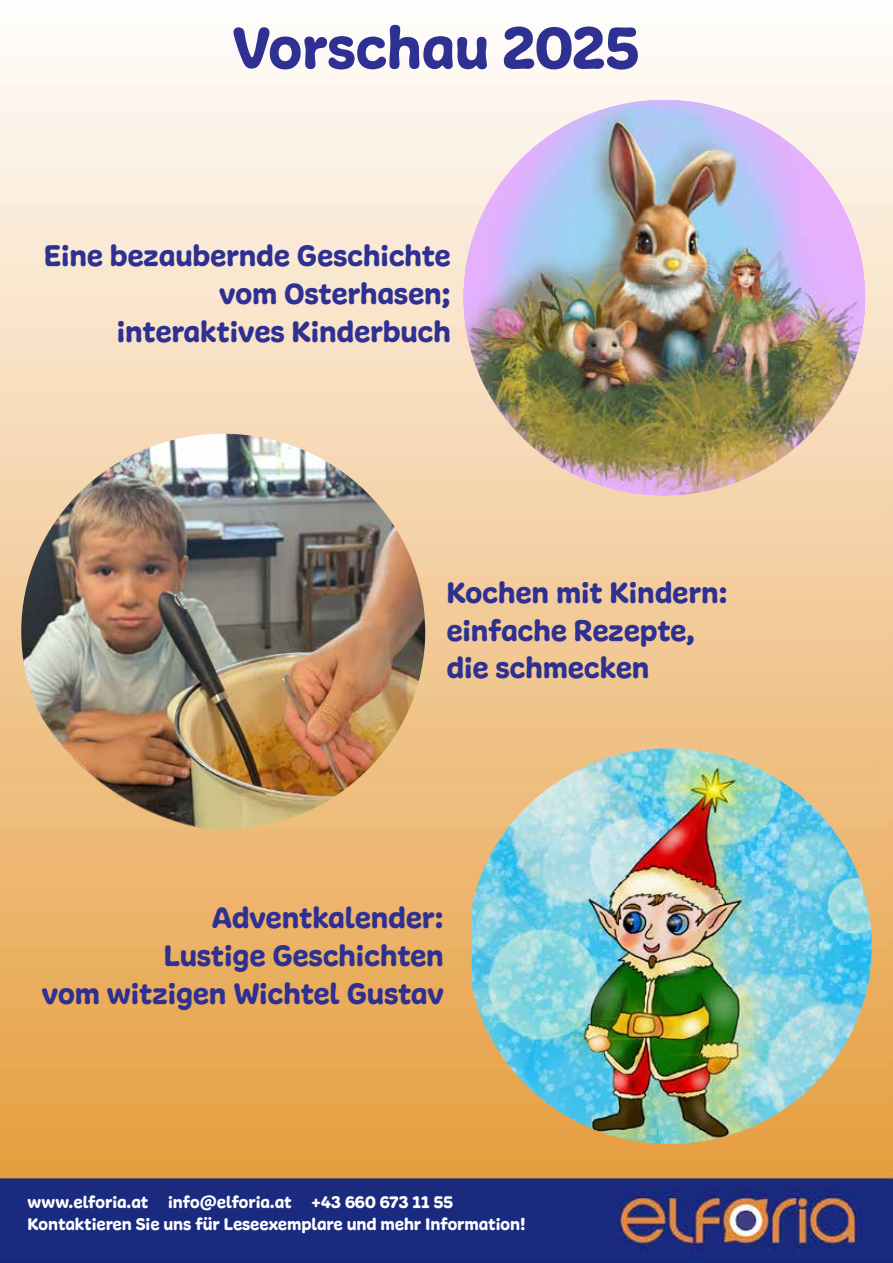
<style>
.page{position:relative;width:893px;height:1263px;background:#fff}
.page>*{position:absolute;margin:0;border:0;box-sizing:border-box;transform-origin:0 0}
.t1{font:63px "Freude";color:#2e3092}
.t2{font:31.5px/37.8px "Freude";color:#2e3092;text-align:right}
.t3{font:18px/21.6px "Freude";color:#fff}
</style>
<div class="page">
<img style="left:0;top:67px;width:893px;height:1196px">
<img style="left:463px;top:100px;width:402px;height:395px">
<img style="left:21px;top:434px;width:404px;height:395px">
<img style="left:472px;top:748px;width:400px;height:396px">
<h1 class="t1" style="left:232px;top:9px;width:408px">Vorschau 2025</h1>
<p class="t2" style="left:44px;top:237px;width:408px">Eine bezaubernde Geschichte vom Osterhasen; interaktives Kinderbuch</p>
<p class="t2" style="left:446px;top:574px;width:283px;text-align:left">Kochen mit Kindern: einfache Rezepte, die schmecken</p>
<p class="t2" style="left:42px;top:899px;width:403px">Adventkalender:<br>Lustige Geschichten<br>vom witzigen Wichtel Gustav</p>
<p class="t3" style="left:28px;top:1192px;width:500px">www.elforia.at info@elforia.at +43 660 673 11 55<br>Kontaktieren Sie uns für Leseexemplare und mehr Information!</p>
</div>
